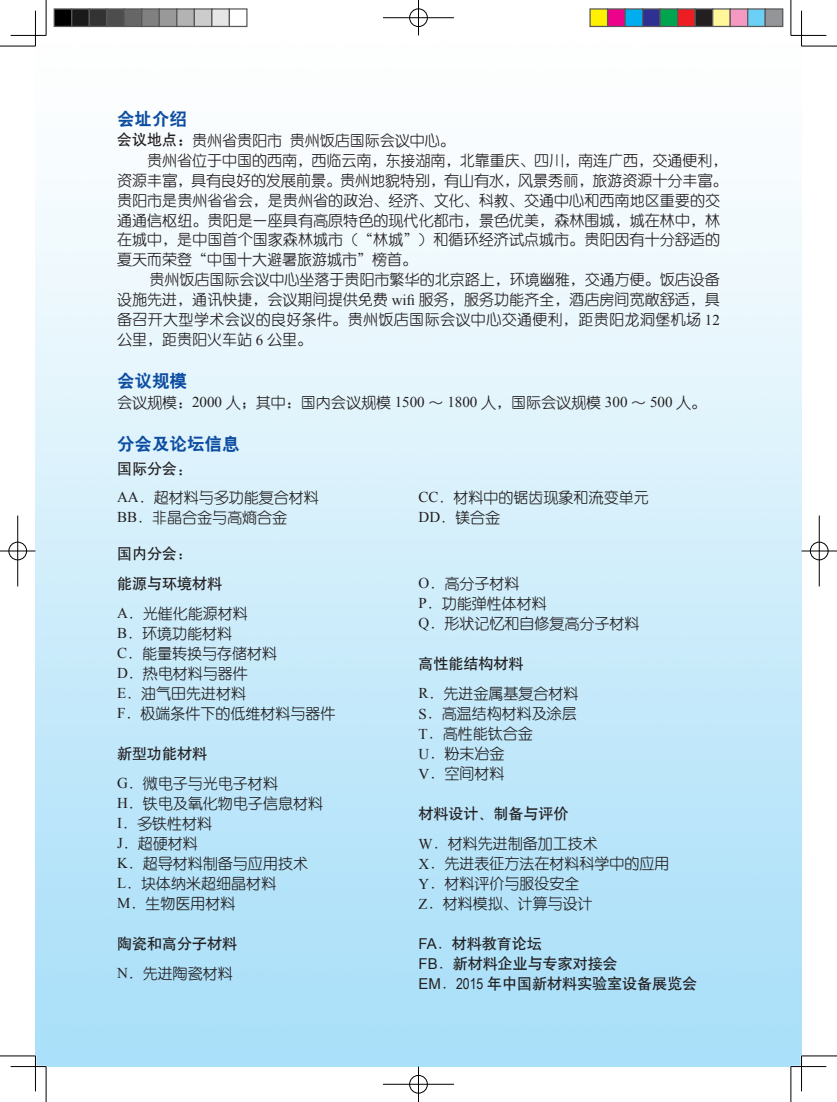
<style>
.page{position:relative;width:837px;height:1102px;background:#fff}
.page>*{position:absolute;margin:0;border:0;box-sizing:border-box;transform-origin:0 0}
.t1{font:17.5px "H Yb 2 gj";color:#0d4da1}
.t2{font:15px/20px "H Ye 2 gj";color:#231f20}
.t3{font:15px/20px "H Yb 1 gj";color:#231f20}
.t4{font:15px "H Ye 2 gj";letter-spacing:.025em;color:#231f20}
.s1{font-family:"H Yb 1 gj"}
.s2{font-family:"H Ya 4 gj"}
.s3{font-family:"Times New Roman"}
.s4{font-family:"H Ye 2 gj"}
.s5{font-family:"Arial"}
.s6{font-family:"Arial Narrow"}
</style>
<div class="page">
<hr style="left:0;top:46px;width:35px;height:1px;background:#000">
<hr style="left:801px;top:46px;width:35px;height:1px;background:#000">
<hr style="left:0;top:1056px;width:35px;height:1px;background:#000">
<hr style="left:801px;top:1056px;width:35px;height:1px;background:#000">
<hr style="left:46px;top:0;width:1px;height:35px;background:#000">
<hr style="left:46px;top:1067px;width:1px;height:35px;background:#000">
<hr style="left:790px;top:0;width:1px;height:35px;background:#000">
<hr style="left:790px;top:1067px;width:1px;height:35px;background:#000">
<hr style="left:11px;top:35px;width:35px;height:1px;background:#000">
<hr style="left:790px;top:35px;width:36px;height:1px;background:#000">
<hr style="left:11px;top:1066px;width:35px;height:1px;background:#000">
<hr style="left:790px;top:1066px;width:36px;height:1px;background:#000">
<hr style="left:35px;top:11px;width:1px;height:35px;background:#000">
<hr style="left:35px;top:1056px;width:1px;height:35px;background:#000">
<hr style="left:801px;top:11px;width:1px;height:35px;background:#000">
<hr style="left:801px;top:1056px;width:1px;height:35px;background:#000">
<div style="left:408px;top:8px;width:20px;height:19px;border:2px solid #fff;border-radius:50%"></div>
<hr style="left:383px;top:17px;width:71px;height:2px;background:#fff">
<hr style="left:417px;top:0;width:2px;height:35px;background:#fff">
<div style="left:409px;top:9px;width:18px;height:18px;border:1px solid #000;border-radius:50%"></div>
<hr style="left:383px;top:18px;width:71px;height:1px;background:#000">
<hr style="left:418px;top:0;width:1px;height:35px;background:#000">
<div style="left:408px;top:1075px;width:20px;height:19px;border:2px solid #fff;border-radius:50%"></div>
<hr style="left:383px;top:1083px;width:71px;height:2px;background:#fff">
<hr style="left:417px;top:1067px;width:2px;height:35px;background:#fff">
<div style="left:409px;top:1075px;width:18px;height:18px;border:1px solid #000;border-radius:50%"></div>
<hr style="left:383px;top:1084px;width:71px;height:1px;background:#000">
<hr style="left:418px;top:1067px;width:1px;height:35px;background:#000">
<div style="left:8px;top:541px;width:19px;height:20px;border:2px solid #fff;border-radius:50%"></div>
<hr style="left:0;top:550px;width:35px;height:2px;background:#fff">
<hr style="left:17px;top:516px;width:2px;height:70px;background:#fff">
<div style="left:9px;top:542px;width:18px;height:18px;border:1px solid #000;border-radius:50%"></div>
<hr style="left:0;top:551px;width:35px;height:1px;background:#000">
<hr style="left:18px;top:516px;width:1px;height:70px;background:#000">
<div style="left:809px;top:541px;width:19px;height:20px;border:2px solid #fff;border-radius:50%"></div>
<hr style="left:801px;top:550px;width:35px;height:2px;background:#fff">
<div style="left:809px;top:542px;width:19px;height:18px;border:1px solid #000;border-radius:50%"></div>
<hr style="left:801px;top:551px;width:35px;height:1px;background:#000">
<hr style="left:818px;top:516px;width:1px;height:70px;background:#000">
<div style="left:54px;top:9px;width:18px;height:17px;background:#000"></div>
<div style="left:54px;top:8px;width:18px;height:19px;border:1px solid #595959"></div>
<div style="left:72px;top:9px;width:17px;height:17px;background:#1a1a1a"></div>
<div style="left:71px;top:8px;width:19px;height:19px;border:1px solid #595959"></div>
<div style="left:89px;top:9px;width:18px;height:17px;background:#333"></div>
<div style="left:89px;top:8px;width:18px;height:19px;border:1px solid #595959"></div>
<div style="left:107px;top:9px;width:17px;height:17px;background:#4d4d4d"></div>
<div style="left:106px;top:8px;width:19px;height:19px;border:1px solid #595959"></div>
<div style="left:124px;top:9px;width:18px;height:17px;background:#666"></div>
<div style="left:124px;top:8px;width:18px;height:19px;border:1px solid #595959"></div>
<div style="left:142px;top:9px;width:17px;height:17px;background:#808080"></div>
<div style="left:141px;top:8px;width:19px;height:19px;border:1px solid #595959"></div>
<div style="left:159px;top:9px;width:18px;height:17px;background:#999"></div>
<div style="left:159px;top:8px;width:18px;height:19px;border:1px solid #595959"></div>
<div style="left:177px;top:9px;width:17px;height:17px;background:#b3b3b3"></div>
<div style="left:176px;top:8px;width:19px;height:19px;border:1px solid #595959"></div>
<div style="left:194px;top:9px;width:18px;height:17px;background:#ccc"></div>
<div style="left:194px;top:8px;width:18px;height:19px;border:1px solid #595959"></div>
<div style="left:212px;top:9px;width:17px;height:17px;background:#e6e6e6"></div>
<div style="left:211px;top:8px;width:19px;height:19px;border:1px solid #595959"></div>
<div style="left:229px;top:8px;width:18px;height:19px;border:1px solid #595959"></div>
<div style="left:590px;top:9px;width:17px;height:17px;background:#fff101"></div>
<div style="left:589px;top:8px;width:19px;height:19px;border:1px solid #595959"></div>
<div style="left:607px;top:9px;width:18px;height:17px;background:#ed028c"></div>
<div style="left:606px;top:8px;width:19px;height:19px;border:1px solid #595959"></div>
<div style="left:625px;top:9px;width:17px;height:17px;background:#00aeef"></div>
<div style="left:624px;top:8px;width:19px;height:19px;border:1px solid #595959"></div>
<div style="left:642px;top:9px;width:18px;height:17px;background:#2e3092"></div>
<div style="left:641px;top:8px;width:19px;height:19px;border:1px solid #595959"></div>
<div style="left:660px;top:9px;width:17px;height:17px;background:#00a54f"></div>
<div style="left:659px;top:8px;width:19px;height:19px;border:1px solid #595959"></div>
<div style="left:677px;top:9px;width:18px;height:17px;background:#ee1d23"></div>
<div style="left:676px;top:8px;width:19px;height:19px;border:1px solid #595959"></div>
<div style="left:695px;top:9px;width:17px;height:17px;background:#231f20"></div>
<div style="left:694px;top:8px;width:19px;height:19px;border:1px solid #595959"></div>
<div style="left:712px;top:9px;width:18px;height:17px;background:#fff79a"></div>
<div style="left:711px;top:8px;width:19px;height:19px;border:1px solid #595959"></div>
<div style="left:730px;top:9px;width:17px;height:17px;background:#f499c2"></div>
<div style="left:729px;top:8px;width:19px;height:19px;border:1px solid #595959"></div>
<div style="left:747px;top:9px;width:18px;height:17px;background:#6bcff6"></div>
<div style="left:746px;top:8px;width:19px;height:19px;border:1px solid #595959"></div>
<div style="left:765px;top:9px;width:17px;height:17px;background:#939598"></div>
<div style="left:764px;top:8px;width:19px;height:19px;border:1px solid #595959"></div>
<p class="t1" style="left:117px;top:110px;width:71px">会址介绍</p>
<p class="t2" style="left:117px;top:130px;width:339px"><span class="s1">会议地点</span><span class="s2">：</span>贵州省贵阳市 贵州饭店国际会议中心。</p>
<p class="t2" style="left:147px;top:150px;width:581px">贵州省位于中国的西南，西临云南，东接湖南，北靠重庆、四川，南连广西，交通便利，</p>
<p class="t2" style="left:117px;top:170px;width:611px">资源丰富，具有良好的发展前景。贵州地貌特别，有山有水，风景秀丽，旅游资源十分丰富。</p>
<p class="t2" style="left:117px;top:190px;width:604px">贵阳市是贵州省省会，是贵州省的政治、经济、文化、科教、交通中心和西南地区重要的交</p>
<p class="t2" style="left:117px;top:210px;width:604px">通通信枢纽。贵阳是一座具有高原特色的现代化都市，景色优美，森林围城，城在林中，林</p>
<p class="t2" style="left:117px;top:230px;width:604px">在城中，是中国首个国家森林城市（“林城”）和循环经济试点城市。贵阳因有十分舒适的</p>
<p class="t2" style="left:117px;top:250px;width:301px">夏天而荣登“中国十大避暑旅游城市”榜首。</p>
<p class="t2" style="left:149px;top:270px;width:571px">贵州饭店国际会议中心坐落于贵阳市繁华的北京路上，环境幽雅，交通方便。饭店设备</p>
<p class="t2" style="left:117px;top:290px;width:604px">设施先进，通讯快捷，会议期间提供免费 <span class="s3">wifi</span> 服务，服务功能齐全，酒店房间宽敞舒适，具</p>
<p class="t4" style="left:117px;top:312px;width:604px">备召开大型学术会议的良好条件。贵州饭店国际会议中心交通便利，距贵阳龙洞堡机场 <span class="s3">12</span></p>
<p class="t2" style="left:117px;top:330px;width:196px">公里，距贵阳火车站 <span class="s3">6</span> 公里。</p>
<p class="t1" style="left:117px;top:372px;width:71px">会议规模</p>
<p class="t2" style="left:117px;top:393px;width:590px">会议规模：<span class="s3">2000</span> 人；其中：国内会议规模 <span class="s3">1500</span> ～ <span class="s3">1800</span> 人，国际会议规模 <span class="s3">300</span> ～ <span class="s3">500</span> 人。</p>
<p class="t1" style="left:117px;top:435px;width:124px">分会及论坛信息</p>
<p class="t3" style="left:117px;top:459px;width:77px">国际分会<span class="s4">：</span></p>
<p class="t2" style="left:117px;top:488px;width:203px"><span class="s3">AA</span>．超材料与多功能复合材料<br><span class="s3">BB</span>．非晶合金与高熵合金</p>
<p class="t2" style="left:418px;top:488px;width:232px"><span class="s3">CC</span>．材料中的锯齿现象和流变单元<br><span class="s3">DD</span>．镁合金</p>
<p class="t3" style="left:117px;top:538px;width:107px;line-height:30px">国内分会<span class="s4">：<br></span>能源与环境材料</p>
<p class="t2" style="left:117px;top:603px;width:220px"><span class="s3">A</span>．光催化能源材料<br><span class="s3">B</span>．环境功能材料<br><span class="s3">C</span>．能量转换与存储材料<br><span class="s3">D</span>．热电材料与器件<br><span class="s3">E</span>．油气田先进材料<br><span class="s3">F</span>．极端条件下的低维材料与器件</p>
<p class="t3" style="left:117px;top:743px;width:92px">新型功能材料</p>
<p class="t2" style="left:117px;top:773px;width:207px"><span class="s3">G</span>．微电子与光电子材料<br><span class="s3">H</span>．铁电及氧化物电子信息材料<br><span class="s3">I</span>．多铁性材料<br><span class="s3">J</span>．超硬材料<br><span class="s3">K</span>．超导材料制备与应用技术<br><span class="s3">L</span>．块体纳米超细晶材料<br><span class="s3">M</span>．生物医用材料</p>
<p class="t3" style="left:117px;top:933px;width:122px">陶瓷和高分子材料</p>
<p class="t2" style="left:117px;top:964px;width:117px"><span class="s3">N</span>．先进陶瓷材料</p>
<p class="t2" style="left:418px;top:574px;width:222px"><span class="s3">O</span>．高分子材料<br><span class="s3">P</span>．功能弹性体材料<br><span class="s3">Q</span>．形状记忆和自修复高分子材料</p>
<p class="t3" style="left:418px;top:653px;width:106px">高性能结构材料</p>
<p class="t2" style="left:418px;top:684px;width:162px"><span class="s3">R</span>．先进金属基复合材料<br><span class="s3">S</span>．高温结构材料及涂层<br><span class="s3">T</span>．高性能钛合金<br><span class="s3">U</span>．粉末冶金<br><span class="s3">V</span>．空间材料</p>
<p class="t3" style="left:418px;top:803px;width:151px">材料设计、制备与评价</p>
<p class="t2" style="left:418px;top:834px;width:252px"><span class="s3">W</span>．材料先进制备加工技术<br><span class="s3">X</span>．先进表征方法在材料科学中的应用<br><span class="s3">Y</span>．材料评价与服役安全<br><span class="s3">Z</span>．材料模拟、计算与设计</p>
<p class="t3" style="left:418px;top:934px;width:280px"><span class="s5">FA</span><span class="s4">．</span>材料教育论坛<br><span class="s5">FB</span><span class="s4">．</span>新材料企业与专家对接会<br><span class="s5">EM</span><span class="s4">．</span><span class="s6">2015</span> 年中国新材料实验室设备展览会</p>
</div>
